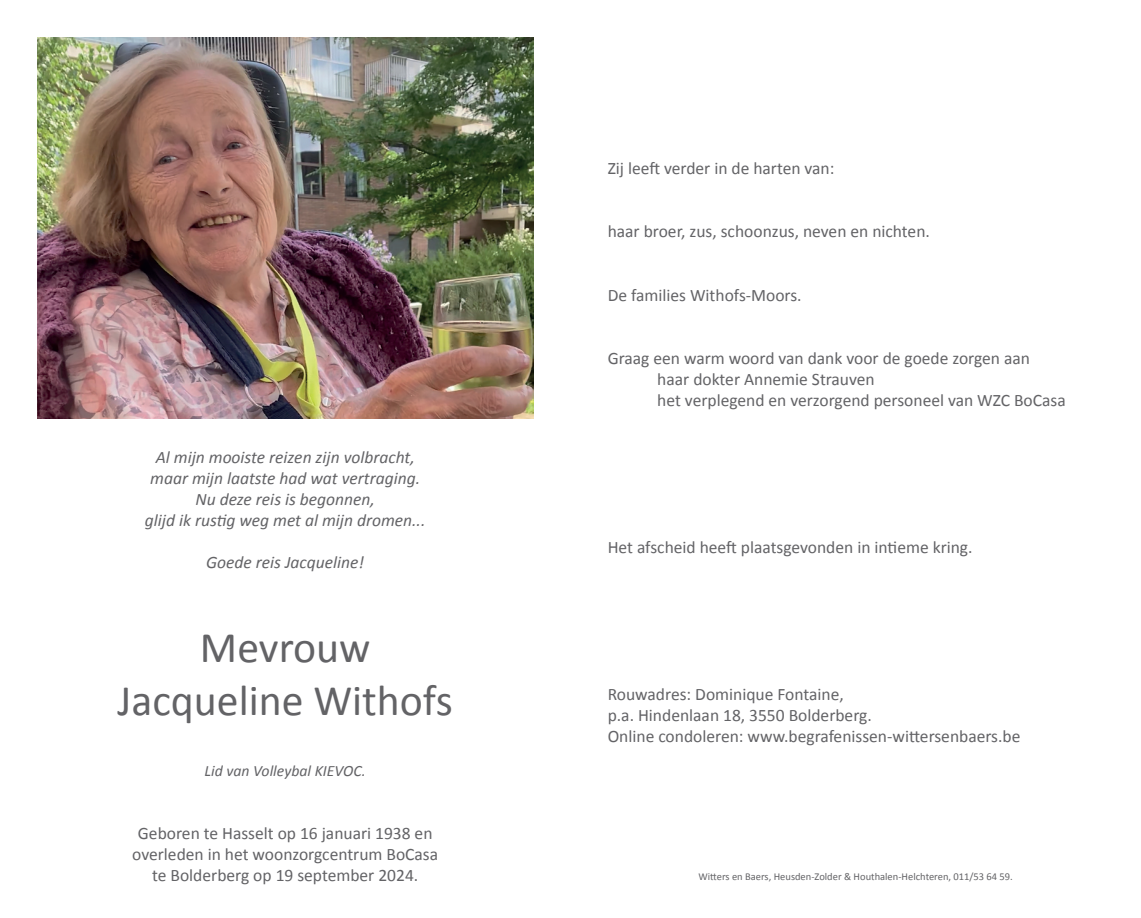
<style>
.page{position:relative;width:1141px;height:918px;background:#fff}
.page>*{position:absolute;margin:0;border:0;box-sizing:border-box;transform-origin:0 0}
.t1{font:43.75px/52.5px "Calibri";color:#636366;text-align:center}
.t2{font:17.5px/21px "Calibri";color:#636366}
.t3{font:italic 17.5px/21px "Calibri";color:#636366;text-align:center}
.t4{font:italic 15.75px "Calibri";color:#636366}
.t5{font:10.5px "Calibri";color:#636366}
</style>
<div class="page">
<img style="left:37px;top:37px;width:496px;height:381px">
<p class="t3" style="left:145px;top:446px;width:282px">Al mijn mooiste reizen zijn volbracht, maar mijn laatste had wat vertraging.<br>Nu deze reis is begonnen,<br>glijd ik rustig weg met al mijn dromen...</p>
<p class="t3" style="left:206px;top:551px;width:160px">Goede reis Jacqueline!</p>
<h1 class="t1" style="left:118px;top:620px;width:337px">Mevrouw<br>Jacqueline Withofs</h1>
<p class="t4" style="left:205px;top:759px;width:163px">Lid van Volleybal KIEVOC.</p>
<p class="t2" style="left:132px;top:822px;width:307px;text-align:center">Geboren te Hasselt op 16 januari 1938 en overleden in het woonzorgcentrum BoCasa te Bolderberg op 19 september 2024.</p>
<p class="t2" style="left:608px;top:158px;width:228px">Zij leeft verder in de harten van:</p>
<p class="t2" style="left:608px;top:221px;width:324px">haar broer, zus, schoonzus, neven en nichten.</p>
<p class="t2" style="left:608px;top:284px;width:196px">De families Withofs-Moors.</p>
<p class="t2" style="left:657px;top:347px;width:410px;text-indent:-50px">Graag een warm woord van dank voor de goede zorgen aan haar dokter Annemie Strauven<br>het verplegend en verzorgend personeel van WZC BoCasa</p>
<p class="t2" style="left:608px;top:536px;width:366px">Het afscheid heeft plaatsgevonden in intieme kring.</p>
<p class="t2" style="left:608px;top:683px;width:414px">Rouwadres: Dominique Fontaine,<br>p.a. Hindenlaan 18, 3550 Bolderberg.<br>Online condoleren: www.begrafenissen-wittersenbaers.be</p>
<p class="t5" style="left:699px;top:869px;width:316px">Witters en Baers, Heusden-Zolder &amp; Houthalen-Helchteren, 011/53 64 59.</p>
</div>
